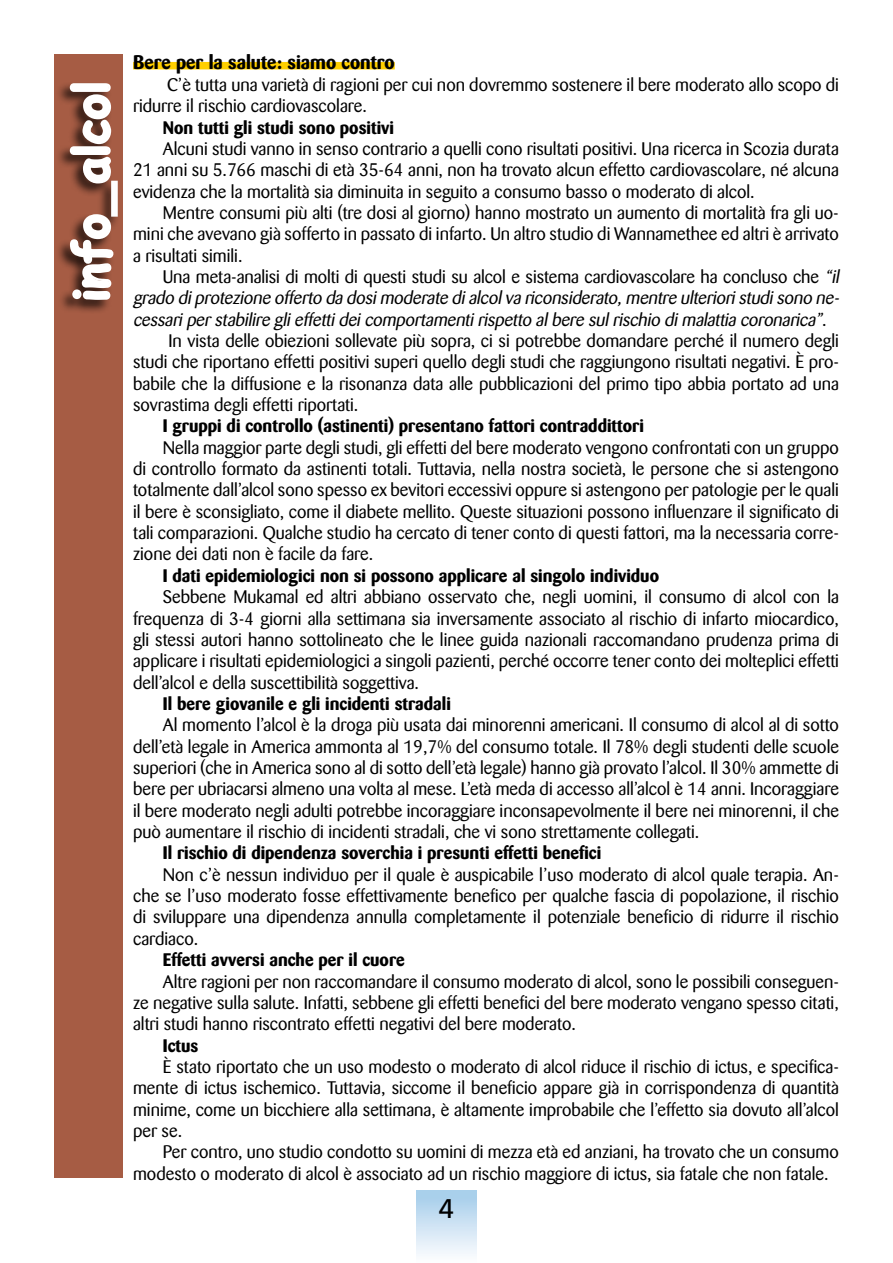
<style>
.page{position:relative;width:893px;height:1263px;background:#fff}
.page>*{position:absolute;margin:0;border:0;box-sizing:border-box;transform-origin:0 0}
.t1{font:700 48px "Comic Sans MS";color:#fff}
.t2{font:27px "Frutiger";color:#000}
.t3{font:700 19.5px "Barmeno";color:#000}
.t4{font:18px/21.3px "Barmeno";color:#000;text-align:justify}
.t5{font:700 18px "Barmeno";color:#000}
.t6{font:italic 18px "Barmeno";color:#000}
.s1{font-style:italic}
.s2{font-style:normal}
</style>
<div class="page">
<div style="left:54px;top:54px;width:68px;height:1124px;background:#a65c44"></div>
<div style="left:55px;top:81px;width:64px;height:233px;background:#000;opacity:.75"></div>
<svg style="left:69px;top:213px;width:46px;height:101px"></svg>
<div style="left:111px;top:181px;width:7px;height:36px;border:2px solid #fff"></div>
<svg style="left:68px;top:82px;width:44px;height:103px"></svg>
<div style="left:417px;top:1191px;width:59px;height:72px;background:linear-gradient(to bottom,#a3ccea,#fefdff)"></div>
<div style="left:133px;top:62px;width:262px;height:7px;background:#ffcf00"></div>
<h1 class="t1" style="left:56px;top:302px;width:223px;rotate:-90deg">info_alcol</h1>
<p class="t3" style="left:133px;top:51px;width:263px">Bere per la salute: siamo contro</p>
<p class="t4" style="left:133px;top:74px;width:707px;text-indent:34px">C’è tutta una varietà di ragioni per cui non dovremmo sostenere il bere moderato allo scopo di ridurre il rischio cardiovascolare.</p>
<p class="t5" style="left:163px;top:116px;width:233px">Non tutti gli studi sono positivi</p>
<p class="t4" style="left:133px;top:138px;width:707px;text-indent:30px">Alcuni studi vanno in senso contrario a quelli cono risultati positivi. Una ricerca in Scozia durata 21 anni su 5.766 maschi di età 35-64 anni, non ha trovato alcun effetto cardiovascolare, né alcuna evidenza che la mortalità sia diminuita in seguito a consumo basso o moderato di alcol.</p>
<p class="t4" style="left:133px;top:202px;width:707px;text-indent:30px">Mentre consumi più alti (tre dosi al giorno) hanno mostrato un aumento di mortalità fra gli uo&shy;mini che avevano già sofferto in passato di infarto. Un altro studio di Wannamethee ed altri è arrivato a risultati simili.</p>
<p class="t4" style="left:163px;top:266px;width:681px">Una meta-analisi di molti di questi studi su alcol e sistema cardiovascolare ha concluso che <span class="s1">“il</span></p>
<p class="t6" style="left:133px;top:288px;width:711px">grado diprotezione offerto da dosimoderate dialcolva riconsiderato,mentre ulterioristudisono ne-</p>
<p class="t6" style="left:133px;top:309px;width:695px">cessariperstabilire glieffettideicomportamentirispetto albere sulrischio dimalattia coronarica”<span class="s2">.</span></p>
<p class="t4" style="left:168px;top:330px;width:672px">In vista delle obiezioni sollevate più sopra, ci si potrebbe domandare perché il numero degli</p>
<p class="t4" style="left:133px;top:352px;width:707px">studi che riportano effetti positivi superi quello degli studi che raggiungono risultati negativi. È pro-</p>
<p class="t4" style="left:133px;top:373px;width:707px">babile che la diffusione e la risonanza data alle pubblicazioni del primo tipo abbia portato ad una</p>
<p class="t4" style="left:133px;top:394px;width:227px">sovrastima degli effetti riportati.</p>
<p class="t5" style="left:163px;top:415px;width:482px">I gruppi di controllo (astinenti) presentano fattori contraddittori</p>
<p class="t4" style="left:133px;top:437px;width:707px;text-indent:30px">Nella maggior parte degli studi, gli effetti del bere moderato vengono confrontati con un gruppo di controllo formato da astinenti totali. Tuttavia, nella nostra società, le persone che si astengono totalmente dall’alcol sono spesso ex bevitori eccessivi oppure si astengono per patologie per le quali il bere è sconsigliato, come il diabete mellito. Queste situazioni possono influenzare il significato di tali comparazioni. Qualche studio ha cercato di tener conto di questi fattori, ma la necessaria corre&shy;zione dei dati non è facile da fare.</p>
<p class="t5" style="left:163px;top:565px;width:498px">I dati epidemiologici non si possono applicare al singolo individuo</p>
<p class="t4" style="left:133px;top:586px;width:707px;text-indent:30px">Sebbene Mukamal ed altri abbiano osservato che, negli uomini, il consumo di alcol con la frequenza di 3-4 giorni alla settimana sia inversamente associato al rischio di infarto miocardico, gli stessi autori hanno sottolineato che le linee guida nazionali raccomandano prudenza prima di applicare i risultati epidemiologici a singoli pazienti, perché occorre tener conto dei molteplici effetti dell’alcol e della suscettibilità soggettiva.</p>
<p class="t5" style="left:163px;top:693px;width:290px">Il bere giovanile e gli incidenti stradali</p>
<p class="t4" style="left:133px;top:714px;width:707px;text-indent:30px">Al momento l’alcol è la droga più usata dai minorenni americani. Il consumo di alcol al di sotto dell’età legale in America ammonta al 19,7% del consumo totale. Il 78% degli studenti delle scuole superiori (che in America sono al di sotto dell’età legale) hanno già provato l’alcol. Il 30% ammette di bere per ubriacarsi almeno una volta al mese. L’età meda di accesso all’alcol è 14 anni. Incoraggiare il bere moderato negli adulti potrebbe incoraggiare inconsapevolmente il bere nei minorenni, il che può aumentare il rischio di incidenti stradali, che vi sono strettamente collegati.</p>
<p class="t5" style="left:163px;top:842px;width:440px">Il rischio di dipendenza soverchia i presunti effetti benefici</p>
<p class="t4" style="left:133px;top:864px;width:707px;text-indent:30px">Non c’è nessun individuo per il quale è auspicabile l’uso moderato di alcol quale terapia. An&shy;che se l’uso moderato fosse effettivamente benefico per qualche fascia di popolazione, il rischio di sviluppare una dipendenza annulla completamente il potenziale beneficio di ridurre il rischio cardiaco.</p>
<p class="t5" style="left:163px;top:949px;width:243px">Effetti avversi anche per il cuore</p>
<p class="t4" style="left:133px;top:971px;width:707px;text-indent:30px">Altre ragioni per non raccomandare il consumo moderato di alcol, sono le possibili conseguen&shy;ze negative sulla salute. Infatti, sebbene gli effetti benefici del bere moderato vengano spesso citati, altri studi hanno riscontrato effetti negativi del bere moderato.</p>
<p class="t5" style="left:163px;top:1034px;width:37px">Ictus</p>
<p class="t4" style="left:133px;top:1056px;width:707px;text-indent:30px">È stato riportato che un uso modesto o moderato di alcol riduce il rischio di ictus, e specifica&shy;mente di ictus ischemico. Tuttavia, siccome il beneficio appare già in corrispondenza di quantità minime, come un bicchiere alla settimana, è altamente improbabile che l’effetto sia dovuto all’alcol per se.</p>
<p class="t4" style="left:133px;top:1141px;width:707px;text-indent:30px">Per contro, uno studio condotto su uomini di mezza età ed anziani, ha trovato che un consumo modesto o moderato di alcol è associato ad un rischio maggiore di ictus, sia fatale che non fatale.</p>
<h2 class="t2" style="left:439px;top:1193px;width:17px">4</h2>
</div>
